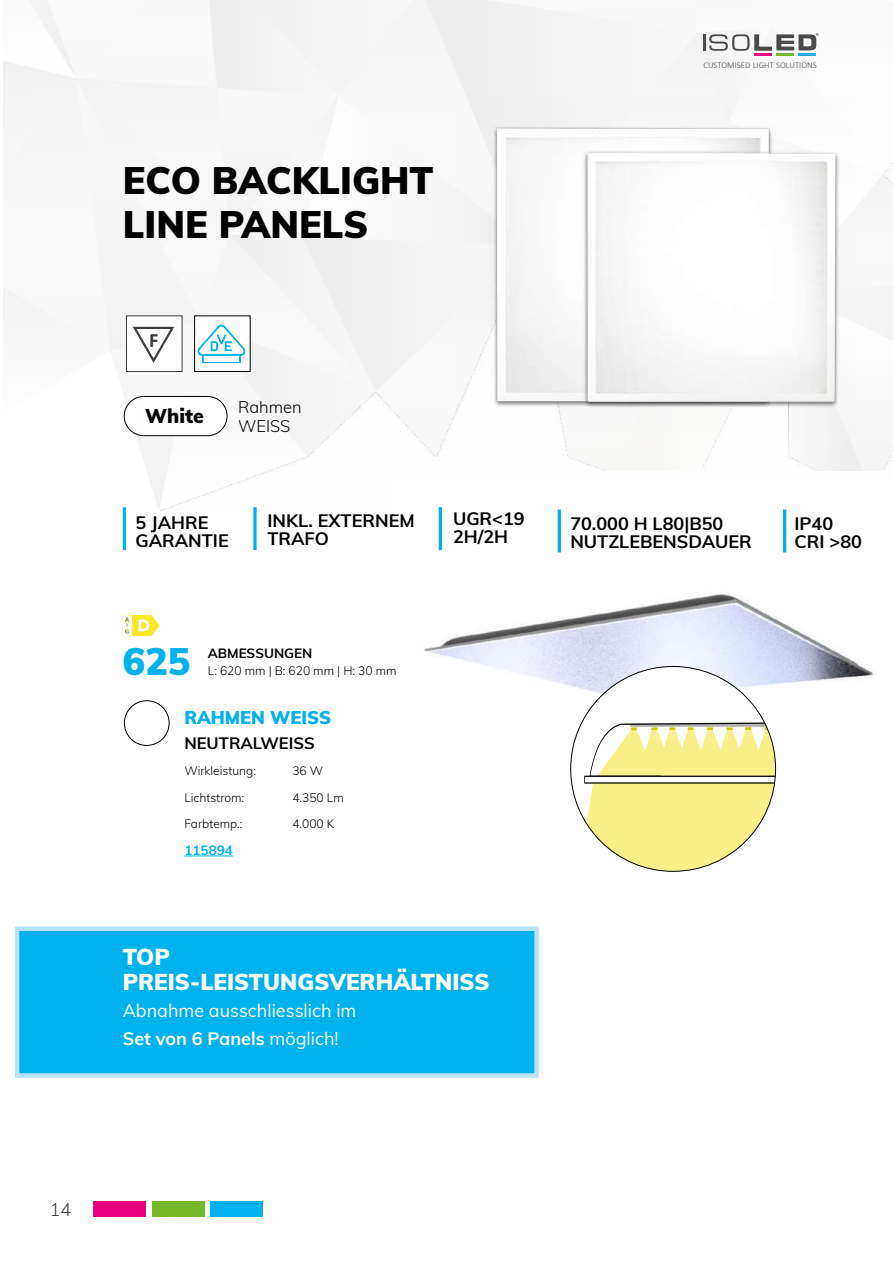
<style>
.page{position:relative;width:893px;height:1263px;background:#fff}
.page>*{position:absolute;margin:0;border:0;box-sizing:border-box;transform-origin:0 0}
.t1{font:900 37.5px/43.5px "Muli";color:#000}
.t2{font:900 37.5px "Muli";color:#00b1eb}
.t3{font:900 22.5px/24.6px "Muli";color:#fff}
.t4{font:700 20.4px "Calibri";color:#3c3c3b}
.t5{font:900 19.5px "Muli";color:#000}
.t6{font:700 18px/18px "Muli";color:#000}
.t7{font:18px/27.6px "Muli";color:#fff}
.t8{font:900 18px "Muli";color:#00b1eb}
.t9{font:300 18px "Muli";color:#3c3c3b}
.t10{font:700 16.5px "Muli";color:#000}
.t11{font:300 16.5px "Muli";color:#000}
.t12{font:700 13.5px "Muli";color:#000}
.t13{font:700 13.5px "Muli";color:#00b1eb}
.t14{font:300 12px "Muli";color:#000}
.t15{font:300 8.85px "Calibri";color:#4a4a49}
.s1{font-weight:700}
</style>
<div class="page">
<img style="left:4px;top:0;width:889px;height:510px">
<div style="left:15px;top:926px;width:524px;height:152px;background:#00b1eb;border:4px solid #b7e2fa"></div>
<img style="left:387px;top:471px;width:506px;height:246px">
<div style="left:571px;top:666px;width:205px;height:205px;background:#fff;border-radius:50%"></div>
<svg style="left:578px;top:722px;width:198px;height:149px"></svg>
<hr style="left:123px;top:507px;width:3px;height:43px;background:#00b1eb">
<hr style="left:558px;top:509px;width:3px;height:43px;background:#00b1eb">
<svg style="left:253px;top:507px;width:4px;height:43px"></svg>
<hr style="left:439px;top:507px;width:3px;height:43px;background:#00b1eb">
<hr style="left:783px;top:509px;width:3px;height:43px;background:#00b1eb">
<div style="left:126px;top:316px;width:56px;height:56px;background:#fff;border:1px solid #3c3c3b"></div>
<svg style="left:133px;top:327px;width:41px;height:36px"></svg>
<hr style="left:184px;top:856px;width:49px;height:1px;background:#00b1eb">
<div style="left:124px;top:700px;width:45px;height:46px;border:1px solid #000;border-radius:50%"></div>
<img style="left:122px;top:615px;width:38px;height:20px">
<svg style="left:124px;top:396px;width:103px;height:40px"></svg>
<img style="left:457px;top:98px;width:396px;height:334px">
<div style="left:195px;top:316px;width:55px;height:55px;background:#fff"></div>
<div style="left:194px;top:316px;width:56px;height:56px;border:1px solid #000"></div>
<svg style="left:197px;top:324px;width:48px;height:39px"></svg>
<svg style="left:703px;top:33px;width:116px;height:23px"></svg>
<div style="left:94px;top:1201px;width:52px;height:15px;background:#e6007d"></div>
<div style="left:210px;top:1201px;width:53px;height:15px;background:#00b1eb"></div>
<div style="left:152px;top:1201px;width:52px;height:15px;background:#76b82a"></div>
<h1 class="t1" style="left:123px;top:159px;width:312px">ECO BACKLIGHT<br>LINE PANELS</h1>
<p class="t4" style="left:149px;top:328px;width:11px">F</p>
<p class="t5" style="left:145px;top:405px;width:60px">White</p>
<p class="t11" style="left:238px;top:398px;width:65px">Rahmen</p>
<p class="t11" style="left:238px;top:418px;width:54px">WEISS</p>
<p class="t15" style="left:703px;top:60px;width:115px">CUSTOMISED LIGHT SOLUTIONS</p>
<p class="t6" style="left:135px;top:513px;width:95px">5 JAHRE<br>GARANTIE</p>
<p class="t6" style="left:267px;top:512px;width:149px">INKL. EXTERNEM<br>TRAFO</p>
<p class="t6" style="left:453px;top:510px;width:73px">UGR&lt;19<br>2H/2H</p>
<p class="t6" style="left:570px;top:515px;width:183px">70.000 H L80|B50<br>NUTZLEBENSDAUER</p>
<p class="t6" style="left:794px;top:515px;width:69px">IP40<br>CRI &gt;80</p>
<h1 class="t2" style="left:123px;top:640px;width:69px">625</h1>
<p class="t12" style="left:208px;top:646px;width:106px">ABMESSUNGEN</p>
<p class="t14" style="left:208px;top:665px;width:190px">L: 620 mm | B: 620 mm | H: 30 mm</p>
<p class="t8" style="left:184px;top:707px;width:148px">RAHMEN WEISS</p>
<p class="t10" style="left:184px;top:734px;width:132px">NEUTRALWEISS</p>
<p class="t14" style="left:184px;top:765px;width:73px">Wirkleistung:</p>
<p class="t14" style="left:292px;top:765px;width:32px">36 W</p>
<p class="t14" style="left:184px;top:791px;width:61px">Lichtstrom:</p>
<p class="t14" style="left:292px;top:791px;width:53px">4.350 Lm</p>
<p class="t14" style="left:184px;top:818px;width:60px">Farbtemp.:</p>
<p class="t14" style="left:292px;top:818px;width:43px">4.000 K</p>
<p class="t13" style="left:184px;top:843px;width:50px">115894</p>
<p class="t3" style="left:123px;top:945px;width:368px">TOP<br>PREIS-LEISTUNGSVERHÄLTNISS</p>
<p class="t7" style="left:123px;top:999px;width:235px">Abnahme ausschliesslich im<br><span class="s1">Set von 6 Panels</span> möglich!</p>
<p class="t9" style="left:50px;top:1200px;width:23px">14</p>
</div>
